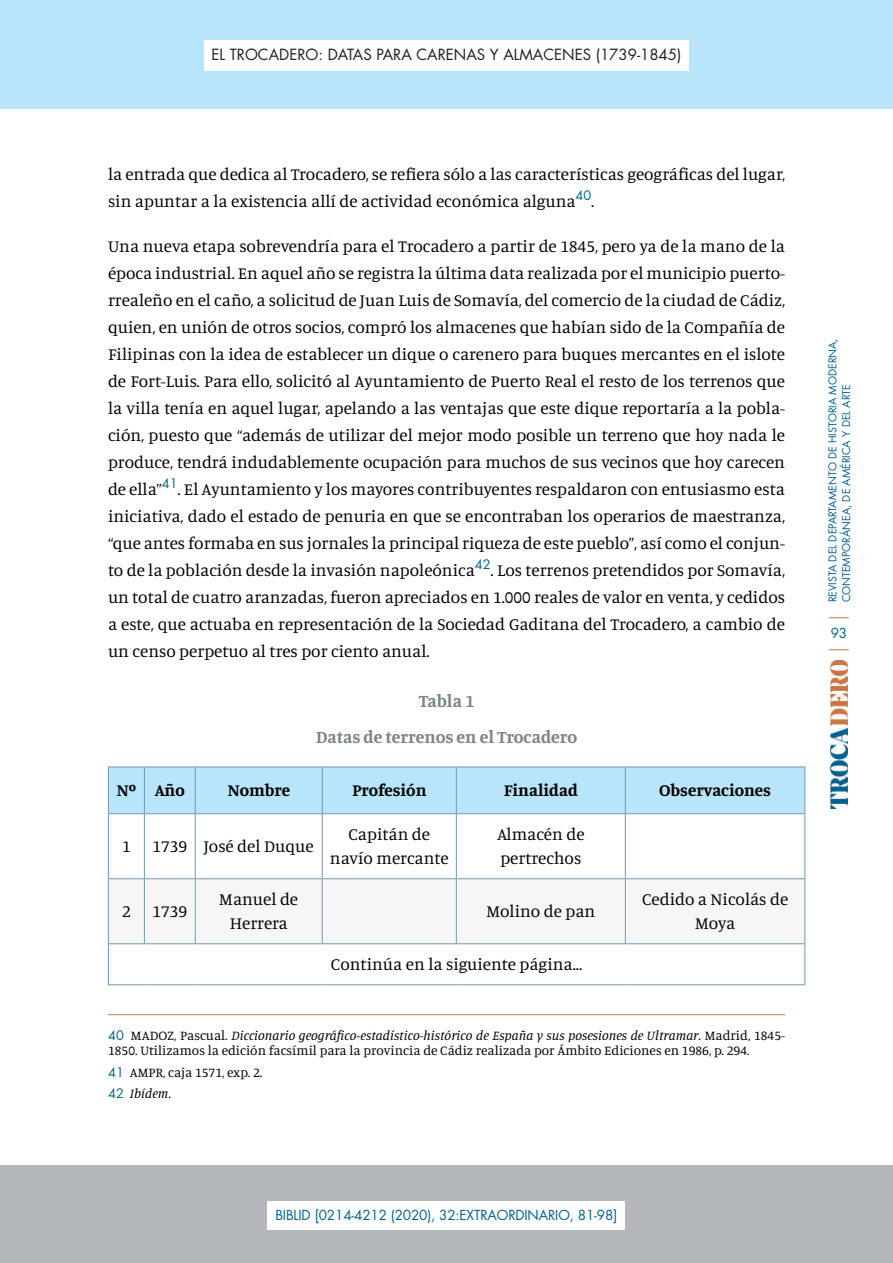
<style>
.page{position:relative;width:893px;height:1263px;background:#fff}
.page>*{position:absolute;margin:0;border:0;box-sizing:border-box;transform-origin:0 0}
.t1{font:700 18px/36px "Manuale";color:#7c858b;text-align:center}
.t2{font:17.25px/27px "Manuale";color:#020206;text-align:center}
.t3{font:700 17.25px "Manuale";color:#020206}
.t4{font:15px "Futura Std";color:#231f20}
.t5{font:13.5px/15px "Manuale";color:#020206}
.t6{font:13.5px "Futura Std";letter-spacing:-.01em;color:#00628e}
.t7{font:13.5px "Futura Std";color:#d27c49;scale:2 1}
.t8{font:10.5px/13.5px "Futura Std";color:#00628e}
.s1{font-family:"Futura Std";font-size:12.75px;color:#00628e}
.s2{font-style:italic}
</style>
<div class="page">
<img style="left:831px;top:660px;width:16px;height:149px">
<div style="left:109px;top:767px;width:695px;height:46px;background:#b9e5fa"></div>
<div style="left:109px;top:879px;width:695px;height:64px;background:#f6f6f7"></div>
<hr style="left:804px;top:944px;width:1px;height:40px;background:#7198ad">
<hr style="left:144px;top:767px;width:1px;height:46px;background:#7198ad">
<hr style="left:195px;top:767px;width:1px;height:46px;background:#7198ad">
<hr style="left:108px;top:813px;width:36px;height:1px;background:#7198ad">
<hr style="left:144px;top:813px;width:51px;height:1px;background:#7198ad">
<hr style="left:195px;top:813px;width:127px;height:1px;background:#7198ad">
<hr style="left:322px;top:813px;width:134px;height:1px;background:#7198ad">
<hr style="left:456px;top:813px;width:169px;height:1px;background:#7198ad">
<hr style="left:625px;top:813px;width:180px;height:1px;background:#7198ad">
<hr style="left:322px;top:767px;width:1px;height:46px;background:#7198ad">
<hr style="left:108px;top:943px;width:36px;height:1px;background:#7198ad">
<hr style="left:144px;top:943px;width:51px;height:1px;background:#7198ad">
<hr style="left:195px;top:943px;width:127px;height:1px;background:#7198ad">
<hr style="left:322px;top:943px;width:134px;height:1px;background:#7198ad">
<hr style="left:456px;top:943px;width:169px;height:1px;background:#7198ad">
<hr style="left:625px;top:943px;width:180px;height:1px;background:#7198ad">
<hr style="left:108px;top:984px;width:36px;height:1px;background:#7198ad">
<hr style="left:144px;top:984px;width:51px;height:1px;background:#7198ad">
<hr style="left:195px;top:984px;width:127px;height:1px;background:#7198ad">
<hr style="left:322px;top:984px;width:134px;height:1px;background:#7198ad">
<hr style="left:456px;top:984px;width:169px;height:1px;background:#7198ad">
<hr style="left:625px;top:984px;width:180px;height:1px;background:#7198ad">
<hr style="left:456px;top:767px;width:1px;height:46px;background:#7198ad">
<hr style="left:108px;top:766px;width:36px;height:1px;background:#7198ad">
<hr style="left:108px;top:767px;width:1px;height:46px;background:#7198ad">
<hr style="left:144px;top:766px;width:51px;height:1px;background:#7198ad">
<hr style="left:195px;top:766px;width:127px;height:1px;background:#7198ad">
<hr style="left:322px;top:766px;width:134px;height:1px;background:#7198ad">
<hr style="left:456px;top:766px;width:169px;height:1px;background:#7198ad">
<hr style="left:625px;top:766px;width:180px;height:1px;background:#7198ad">
<hr style="left:804px;top:767px;width:1px;height:46px;background:#7198ad">
<hr style="left:108px;top:814px;width:1px;height:64px;background:#7198ad">
<hr style="left:804px;top:814px;width:1px;height:64px;background:#7198ad">
<hr style="left:108px;top:879px;width:1px;height:64px;background:#7198ad">
<hr style="left:804px;top:879px;width:1px;height:64px;background:#7198ad">
<hr style="left:108px;top:944px;width:1px;height:40px;background:#7198ad">
<hr style="left:625px;top:767px;width:1px;height:46px;background:#7198ad">
<hr style="left:144px;top:814px;width:1px;height:64px;background:#7198ad">
<hr style="left:195px;top:814px;width:1px;height:64px;background:#7198ad">
<hr style="left:322px;top:814px;width:1px;height:64px;background:#7198ad">
<hr style="left:456px;top:814px;width:1px;height:64px;background:#7198ad">
<hr style="left:625px;top:814px;width:1px;height:64px;background:#7198ad">
<hr style="left:108px;top:878px;width:36px;height:1px;background:#7198ad">
<hr style="left:144px;top:878px;width:51px;height:1px;background:#7198ad">
<hr style="left:144px;top:879px;width:1px;height:64px;background:#7198ad">
<hr style="left:195px;top:878px;width:127px;height:1px;background:#7198ad">
<hr style="left:195px;top:879px;width:1px;height:64px;background:#7198ad">
<hr style="left:322px;top:878px;width:134px;height:1px;background:#7198ad">
<hr style="left:322px;top:879px;width:1px;height:64px;background:#7198ad">
<hr style="left:456px;top:878px;width:169px;height:1px;background:#7198ad">
<hr style="left:456px;top:879px;width:1px;height:64px;background:#7198ad">
<hr style="left:625px;top:878px;width:180px;height:1px;background:#7198ad">
<hr style="left:625px;top:879px;width:1px;height:64px;background:#7198ad">
<hr style="left:108px;top:1014px;width:677px;height:1px;background:#d27c49">
<div style="left:0;top:0;width:893px;height:108px;background:#b9e5fa"></div>
<div style="left:204px;top:40px;width:485px;height:30px;background:#fff"></div>
<div style="left:0;top:1165px;width:893px;height:98px;background:#b4b7bb"></div>
<div style="left:268px;top:1201px;width:357px;height:29px;background:#fff"></div>
<p class="t4" style="left:212px;top:45px;width:471px">EL TROCADERO: DATAS PARA CARENAS Y ALMACENES (1739-1845)</p>
<p class="t2" style="left:108px;top:160px;width:678px;text-align:left">la entrada que dedica al Trocadero, se refiera sólo a las características geográficas del lugar, sin apuntar a la existencia allí de actividad económica alguna<sup>40</sup>.</p>
<p class="t2" style="left:108px;top:232px;width:679px;text-align:justify">Una nueva etapa sobrevendría para el Trocadero a partir de 1845, pero ya de la mano de la época industrial. En aquel año se registra la última data realizada por el municipio puerto&shy;rrealeño en el caño, a solicitud de Juan Luis de Somavía, del comercio de la ciudad de Cádiz, quien, en unión de otros socios, compró los almacenes que habían sido de la Compañía de Filipinas con la idea de establecer un dique o carenero para buques mercantes en el islote de Fort-Luis. Para ello, solicitó al Ayuntamiento de Puerto Real el resto de los terrenos que la villa tenía en aquel lugar, apelando a las ventajas que este dique reportaría a la pobla&shy;ción, puesto que “además de utilizar del mejor modo posible un terreno que hoy nada le produce, tendrá indudablemente ocupación para muchos de sus vecinos que hoy carecen de ella”<sup>41</sup>. El Ayuntamiento y los mayores contribuyentes respaldaron con entusiasmo esta iniciativa, dado el estado de penuria en que se encontraban los operarios de maestranza, “que antes formaba en sus jornales la principal riqueza de este pueblo”, así como el conjun&shy;to de la población desde la invasión napoleónica<sup>42</sup>. Los terrenos pretendidos por Somavía, un total de cuatro aranzadas, fueron apreciados en 1.000 reales de valor en venta, y cedidos a este, que actuaba en representación de la Sociedad Gaditana del Trocadero, a cambio de un censo perpetuo al tres por ciento anual.</p>
<p class="t1" style="left:316px;top:682px;width:263px">Tabla 1<br>Datas de terrenos en el Trocadero</p>
<p class="t3" style="left:116px;top:779px;width:70px">Nº Año</p>
<p class="t3" style="left:227px;top:779px;width:64px">Nombre</p>
<p class="t3" style="left:352px;top:779px;width:76px">Profesión</p>
<p class="t3" style="left:504px;top:779px;width:76px">Finalidad</p>
<p class="t3" style="left:659px;top:779px;width:113px">Observaciones</p>
<p class="t2" style="left:122px;top:832px;width:10px">1</p>
<p class="t2" style="left:152px;top:832px;width:163px">1739 José del Duque</p>
<p class="t2" style="left:122px;top:897px;width:10px">2</p>
<p class="t2" style="left:152px;top:897px;width:36px">1739</p>
<p class="t2" style="left:219px;top:886px;width:80px;line-height:24px">Manuel de<br>Herrera</p>
<p class="t2" style="left:330px;top:821px;width:120px;line-height:24px">Capitán de navío mercante</p>
<p class="t2" style="left:497px;top:821px;width:89px;line-height:24px;text-align:left">Almacén de pertrechos</p>
<p class="t2" style="left:486px;top:897px;width:110px">Molino de pan</p>
<p class="t2" style="left:331px;top:950px;width:253px">Continúa en la siguiente página...</p>
<p class="t2" style="left:642px;top:886px;width:148px;line-height:24px">Cedido a Nicolás de<br>Moya</p>
<p class="t5" style="left:108px;top:1028px;width:678px"><span class="s1">40</span> MADOZ, Pascual. <span class="s2">Diccionario geográfico-estadístico-histórico de España y sus posesiones de Ultramar</span>. Madrid, 1845-<br>1850. Utilizamos la edición facsímil para la provincia de Cádiz realizada por Ámbito Ediciones en 1986, p. 294.</p>
<p class="t5" style="left:108px;top:1061px;width:156px;line-height:21.5px"><span class="s1">41</span> AMPR, caja 1571, exp. 2.<br><span class="s1">42</span> <span class="s2">Ibídem</span>.</p>
<p class="t8" style="left:826px;top:602px;width:266px;rotate:-90deg">REVISTA DEL DEPARTAMENTO DE HISTORIA MODERNA,<br>CONTEMPORÁNEA, DE AMÉRICA Y DEL ARTE</p>
<p class="t7" style="left:825px;top:607px;width:15px">—</p>
<p class="t6" style="left:831px;top:624px;width:18px">93</p>
<p class="t7" style="left:825px;top:640px;width:15px">—</p>
<p class="t6" style="left:275px;top:1206px;width:344px">BIBLID [0214-4212 (2020), 32:EXTRAORDINARIO, 81-98]</p>
</div>
